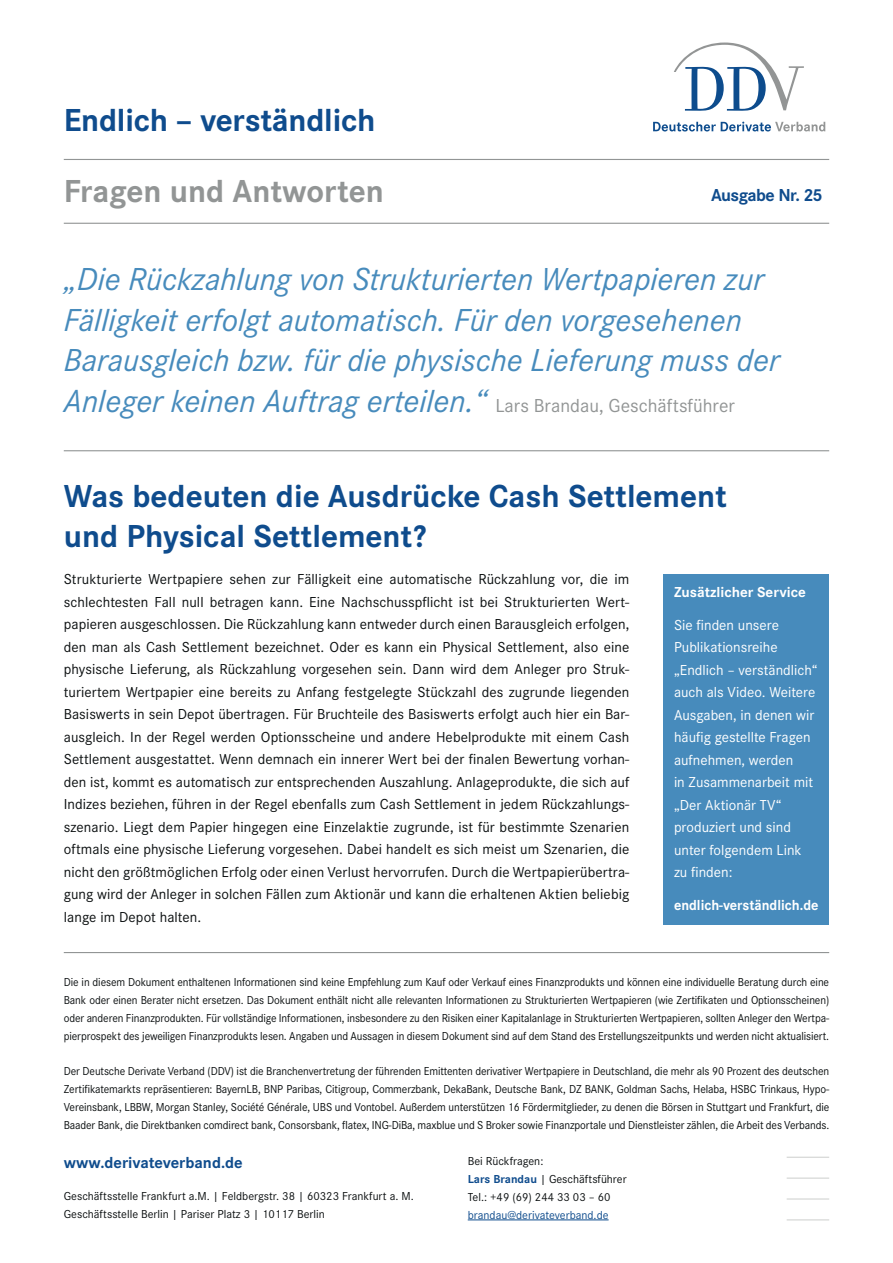
<style>
.page{position:relative;width:893px;height:1263px;background:#fff}
.page>*{position:absolute;margin:0;border:0;box-sizing:border-box;transform-origin:0 0}
.t1{font:italic 33px/40.5px "Corporate S";color:#478bbc}
.t2{font:700 33px/40.5px "Corporate S";color:#0f4c8d}
.t3{font:700 33px "Corporate S";color:#929595}
.t4{font:700 18px "Corporate S";letter-spacing:-.03em;color:#0f4c8d}
.t5{font:700 16.5px "Corporate S";color:#0f4c8d}
.t6{font:15px/22.5px "Corporate S";letter-spacing:.005em;color:#0b0f10;text-align:justify}
.t7{font:15px/22.5px "Corporate S";color:#fff}
.t8{font:700 15px "Corporate S";color:#fff;scale:.95 1}
.t9{font:700 15px "Corporate S";color:#fff}
.t10{font:12px/18px "Corporate S";color:#0b0f10;text-align:justify;scale:.95 1}
.t11{font:12px/18px "Corporate S";color:#0b0f10}
.t12{font:12px "Corporate S";color:#0f4c8d}
.s1{font-style:normal;font-size:19.5px;color:#929595}
.s2{font-weight:700;color:#0f4c8d}
</style>
<div class="page">
<div style="left:663px;top:574px;width:166px;height:351px;background:#478bbc"></div>
<svg style="left:674px;top:43px;width:130px;height:68px"></svg>
<svg style="left:653px;top:122px;width:172px;height:9px"></svg>
<hr style="left:64px;top:159px;width:765px;height:1px;background:#929595">
<hr style="left:64px;top:223px;width:765px;height:1px;background:#929595">
<hr style="left:64px;top:450px;width:765px;height:1px;background:#929595">
<hr style="left:64px;top:952px;width:765px;height:1px;background:#929595">
<hr style="left:787px;top:1157px;width:42px;height:1px;background:#d2d3d2">
<hr style="left:787px;top:1177px;width:42px;height:2px;background:#d2d3d2">
<hr style="left:787px;top:1198px;width:42px;height:1px;background:#d2d3d2">
<hr style="left:787px;top:1219px;width:42px;height:1px;background:#d2d3d2">
<hr style="left:468px;top:1219px;width:141px;height:1px;background:#0f4c8d">
<h1 class="t2" style="left:64px;top:98px;width:313px">Endlich – verständlich</h1>
<h1 class="t3" style="left:64px;top:168px;width:322px">Fragen und Antworten</h1>
<p class="t4" style="left:711px;top:182px;width:113px">Ausgabe Nr. 25</p>
<h1 class="t1" style="left:64px;top:258px;width:717px">„Die Rückzahlung von Strukturierten Wertpapieren zur Fälligkeit erfolgt automatisch. Für den vorgesehenen Barausgleich bzw. für die physische Lieferung muss der Anleger keinen Auftrag erteilen.“ <span class="s1">Lars Brandau, Geschäftsführer</span></h1>
<h1 class="t2" style="left:64px;top:475px;width:665px">Was bedeuten die Ausdrücke Cash Settlement und Physical Settlement?</h1>
<p class="t6" style="left:64px;top:567px;width:567px">Strukturierte Wertpapiere sehen zur Fälligkeit eine automatische Rückzahlung vor, die im schlechtesten Fall null betragen kann. Eine Nachschusspflicht ist bei Strukturierten Wert&shy;papieren ausgeschlossen. Die Rückzahlung kann entweder durch einen Barausgleich erfolgen, den man als Cash Settlement bezeichnet. Oder es kann ein Physical Settlement, also eine physische Lieferung, als Rückzahlung vorgesehen sein. Dann wird dem Anleger pro Struk&shy;turiertem Wertpapier eine bereits zu Anfang festgelegte Stückzahl des zugrunde liegenden Basiswerts in sein Depot übertragen. Für Bruchteile des Basiswerts erfolgt auch hier ein Bar&shy;ausgleich. In der Regel werden Optionsscheine und andere Hebelprodukte mit einem Cash Settlement ausgestattet. Wenn demnach ein innerer Wert bei der finalen Bewertung vorhan&shy;den ist, kommt es automatisch zur entsprechenden Auszahlung. Anlageprodukte, die sich auf Indizes beziehen, führen in der Regel ebenfalls zum Cash Settlement in jedem Rückzahlungs&shy;szenario. Liegt dem Papier hingegen eine Einzelaktie zugrunde, ist für bestimmte Szenarien oftmals eine physische Lieferung vorgesehen. Dabei handelt es sich meist um Szenarien, die nicht den größtmöglichen Erfolg oder einen Verlust hervorrufen. Durch die Wertpapierübertra&shy;gung wird der Anleger in solchen Fällen zum Aktionär und kann die erhaltenen Aktien beliebig lange im Depot halten.</p>
<p class="t9" style="left:674px;top:581px;width:133px">Zusätzlicher Service</p>
<p class="t7" style="left:674px;top:613px;width:145px">Sie finden unsere<br>Publikationsreihe „Endlich – verständlich“ auch als Video. Weitere<br>Ausgaben, in denen wir häufig gestellte Fragen aufnehmen, werden<br>in Zusammenarbeit mit „Der Aktionär TV“ produziert und sind unter folgendem Link zu finden:</p>
<p class="t8" style="left:674px;top:894px;width:154px">endlich-verständlich.de</p>
<p class="t10" style="left:64px;top:973px;width:807px">Die in diesem Dokument enthaltenen Informationen sind keine Empfehlung zum Kauf oder Verkauf eines Finanzprodukts und können eine individuelle Beratung durch eine Bank oder einen Berater nicht ersetzen. Das Dokument enthält nicht alle relevanten Informationen zu Strukturierten Wertpapieren (wie Zertifikaten und Optionsscheinen) oder anderen Finanzprodukten. Für vollständige Informationen, insbesondere zu den Risiken einer Kapitalanlage in Strukturierten Wertpapieren, sollten Anleger den Wertpa&shy;pierprospekt des jeweiligen Finanzprodukts lesen. Angaben und Aussagen in diesem Dokument sind auf dem Stand des Erstellungszeitpunkts und werden nicht aktualisiert.</p>
<p class="t10" style="left:64px;top:1062px;width:807px">Der Deutsche Derivate Verband (DDV) ist die Branchenvertretung der führenden Emittenten derivativer Wertpapiere in Deutschland, die mehr als 90 Prozent des deutschen Zertifikatemarkts repräsentieren: BayernLB, BNP Paribas, Citigroup, Commerzbank, DekaBank, Deutsche Bank, DZ BANK, Goldman Sachs, Helaba, HSBC Trinkaus, Hypo-Vereinsbank, LBBW, Morgan Stanley, Société Générale, UBS und Vontobel. Außerdem unterstützen 16 Fördermitglieder, zu denen die Börsen in Stuttgart und Frankfurt, die Baader Bank, die Direktbanken comdirect bank, Consorsbank, flatex, ING-DiBa, maxblue und S Broker sowie Finanzportale und Dienstleister zählen, die Arbeit des Verbands.</p>
<p class="t5" style="left:64px;top:1151px;width:180px">www.derivateverband.de</p>
<p class="t11" style="left:64px;top:1187px;width:351px">Geschäftsstelle Frankfurt a.M. | Feldbergstr. 38 | 60323 Frankfurt a. M.<br>Geschäftsstelle Berlin | Pariser Platz 3 | 10117 Berlin</p>
<p class="t11" style="left:468px;top:1151px;width:160px">Bei Rückfragen:<br><span class="s2">Lars Brandau</span> | Geschäftsführer<br>Tel.: +49 (69) 244 33 03 – 60</p>
<p class="t12" style="left:468px;top:1207px;width:142px">brandau@derivateverband.de</p>
</div>
